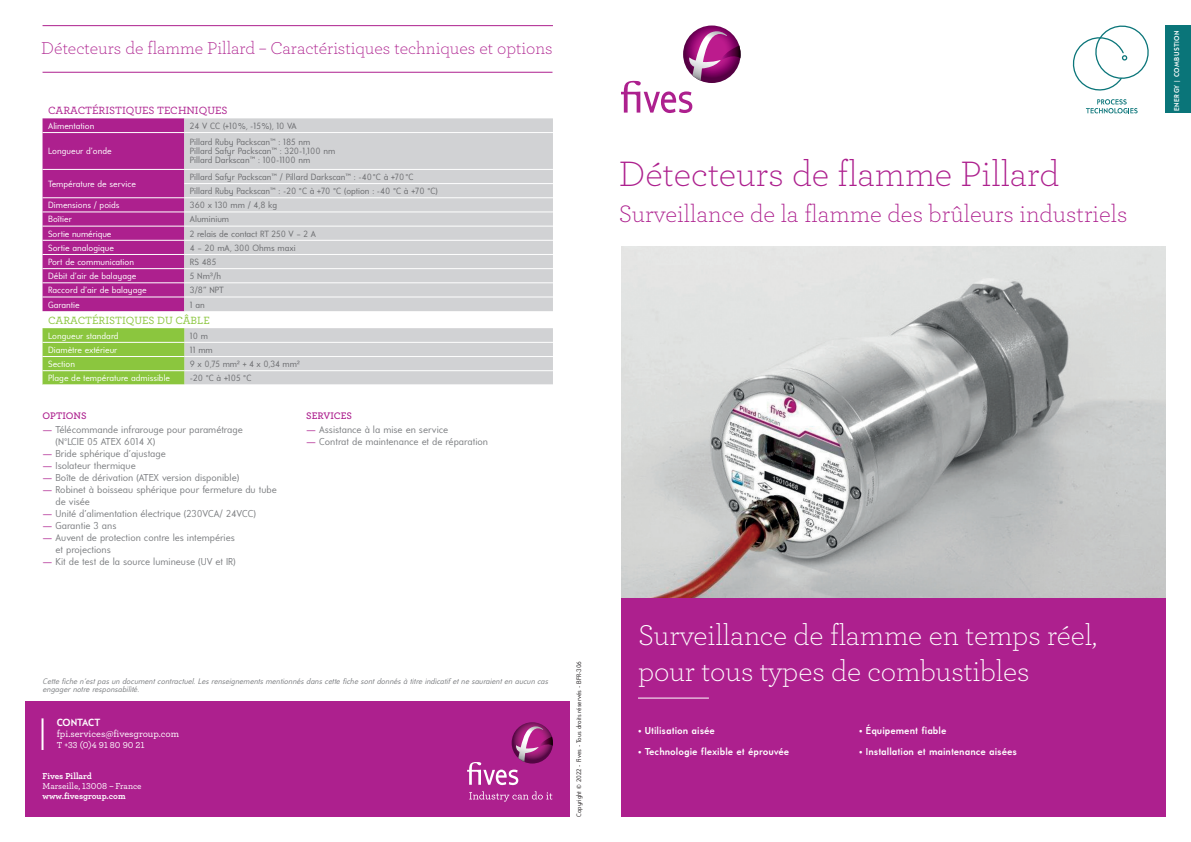
<style>
.page{position:relative;width:1191px;height:842px;background:#fff}
.page>*{position:absolute;margin:0;border:0;box-sizing:border-box;transform-origin:0 0}
.t1{font:300 37px "Archer";color:#ad208e}
.t2{font:300 30px/36px "Archer";letter-spacing:-.005em;color:#fff}
.t3{font:300 25px "Archer";color:#ad208e}
.t4{font:300 18px "Archer";color:#ad208e}
.t5{font:500 11px "Archer";color:#ad208e}
.t6{font:500 11px "Archer";color:#8bc63e}
.t7{font:700 10.4px "Universalis ADF Std";letter-spacing:-.005em;color:#fff}
.t8{font:10px/12px "Universalis ADF Std";color:#7e8083}
.t9{font:700 10px "Universalis ADF Std";color:#fff}
.t10{font:500 10px "Archer";color:#fff}
.t11{font:600 10px "Archer";color:#ad208e}
.t12{font:9px/9px "Universalis ADF Std";color:#6c6d70}
.t13{font:9px "Universalis ADF Std";color:#fff}
.t14{font:500 9px "Archer";color:#fff}
.t15{font:700 9px "Archer";color:#fff}
.t16{font:italic 8px/8px "Universalis ADF Std";color:#7e8083}
.t17{font:700 7px "Universalis ADF Std";letter-spacing:.06em;color:#fff}
.t18{font:6.5px "Universalis ADF Std";color:#231f20}
.s1{color:#ad208e}
.s2{font-weight:400}
</style>
<div class="page">
<div style="left:1165px;top:26px;width:26px;height:87px;background:#0a7579"></div>
<img style="left:621px;top:247px;width:544px;height:351px">
<div style="left:621px;top:598px;width:544px;height:218px;background:#ad208e"></div>
<hr style="left:638px;top:698px;width:71px;height:1px;background:#fff">
<svg style="left:1086px;top:99px;width:51px;height:14px"></svg>
<svg style="left:1072px;top:25px;width:77px;height:66px"></svg>
<svg style="left:683px;top:26px;width:57px;height:57px"></svg>
<svg style="left:621px;top:31px;width:120px;height:82px"></svg>
<div style="left:26px;top:701px;width:544px;height:115px;background:#ad208e"></div>
<svg style="left:511px;top:722px;width:42px;height:41px"></svg>
<svg style="left:467px;top:726px;width:86px;height:59px"></svg>
<svg style="left:469px;top:791px;width:83px;height:11px"></svg>
<hr style="left:42px;top:718px;width:2px;height:32px;background:#fff">
<hr style="left:43px;top:25px;width:510px;height:1px;background:#ad208e">
<hr style="left:43px;top:72px;width:509px;height:1px;background:#ad208e">
<div style="left:43px;top:118px;width:141px;height:193px;background:#ad208e"></div>
<svg style="left:184px;top:118px;width:369px;height:267px;background:#d4d5d7"></svg>
<svg style="left:43px;top:328px;width:141px;height:57px;background:#8dc742"></svg>
<hr style="left:43px;top:370px;width:141px;height:1px;background:#fff">
<hr style="left:184px;top:370px;width:369px;height:1px;background:#fff">
<hr style="left:43px;top:132px;width:141px;height:1px;background:#fff">
<hr style="left:184px;top:132px;width:369px;height:1px;background:#fff">
<hr style="left:43px;top:169px;width:141px;height:1px;background:#fff">
<hr style="left:184px;top:169px;width:369px;height:1px;background:#fff">
<hr style="left:184px;top:183px;width:369px;height:1px;background:#fff">
<hr style="left:43px;top:197px;width:141px;height:1px;background:#fff">
<hr style="left:184px;top:197px;width:369px;height:1px;background:#fff">
<hr style="left:43px;top:212px;width:141px;height:1px;background:#fff">
<hr style="left:184px;top:212px;width:369px;height:1px;background:#fff">
<hr style="left:43px;top:226px;width:141px;height:1px;background:#fff">
<hr style="left:184px;top:226px;width:369px;height:1px;background:#fff">
<hr style="left:43px;top:240px;width:141px;height:1px;background:#fff">
<hr style="left:184px;top:240px;width:369px;height:1px;background:#fff">
<hr style="left:43px;top:254px;width:141px;height:1px;background:#fff">
<hr style="left:184px;top:254px;width:369px;height:1px;background:#fff">
<hr style="left:43px;top:268px;width:141px;height:1px;background:#fff">
<hr style="left:184px;top:268px;width:369px;height:1px;background:#fff">
<hr style="left:43px;top:283px;width:141px;height:1px;background:#fff">
<hr style="left:184px;top:283px;width:369px;height:1px;background:#fff">
<hr style="left:43px;top:297px;width:141px;height:1px;background:#fff">
<hr style="left:184px;top:297px;width:369px;height:1px;background:#fff">
<hr style="left:43px;top:342px;width:141px;height:1px;background:#fff">
<hr style="left:184px;top:342px;width:369px;height:1px;background:#fff">
<hr style="left:43px;top:356px;width:141px;height:1px;background:#fff">
<hr style="left:184px;top:356px;width:369px;height:1px;background:#fff">
<h3 class="t4" style="left:41px;top:37px;width:513px">Détecteurs de flamme Pillard – Caractéristiques techniques et options</h3>
<p class="t5" style="left:48px;top:103px;width:181px">CARACTÉRISTIQUES TECHNIQUES</p>
<p class="t13" style="left:48px;top:120px;width:48px">Alimentation</p>
<p class="t12" style="left:190px;top:121px;width:108px">24 V CC (+10 %, -15 %), 10 VA</p>
<p class="t13" style="left:48px;top:146px;width:65px">Longueur d’onde</p>
<p class="t12" style="left:190px;top:138px;width:147px">Pillard Ruby Packscan™ : 185 nm<br>Pillard Safyr Packscan™ : 320-1,100 nm<br>Pillard Darkscan™ : 100-1100 nm</p>
<p class="t13" style="left:48px;top:178px;width:89px">Température de service</p>
<p class="t12" style="left:190px;top:169px;width:249px;line-height:14.2px">Pillard Safyr Packscan™ / Pillard Darkscan™ : -40 °C à +70 °C<br>Pillard Ruby Packscan™ : -20 °C à +70 °C (option : -40 °C à +70 °C)</p>
<p class="t13" style="left:48px;top:200px;width:73px">Dimensions / poids</p>
<p class="t12" style="left:190px;top:200px;width:89px">360 x 130 mm / 4,8 kg</p>
<p class="t13" style="left:48px;top:214px;width:25px">Boîtier</p>
<p class="t12" style="left:190px;top:215px;width:41px">Aluminium</p>
<p class="t13" style="left:48px;top:228px;width:65px">Sortie numérique</p>
<p class="t12" style="left:190px;top:229px;width:127px">2 relais de contact RT 250 V – 2 A</p>
<p class="t13" style="left:48px;top:242px;width:67px">Sortie analogique</p>
<p class="t12" style="left:190px;top:243px;width:107px">4 – 20 mA, 300 Ohms maxi</p>
<p class="t13" style="left:48px;top:256px;width:87px">Port de communication</p>
<p class="t12" style="left:190px;top:257px;width:28px">RS 485</p>
<p class="t13" style="left:48px;top:270px;width:90px">Débit d’air de balayage</p>
<p class="t12" style="left:190px;top:271px;width:33px">5 Nm³/h</p>
<p class="t13" style="left:48px;top:285px;width:100px">Raccord d’air de balayage</p>
<p class="t12" style="left:190px;top:285px;width:35px">3/8” NPT</p>
<p class="t13" style="left:48px;top:299px;width:33px">Garantie</p>
<p class="t12" style="left:190px;top:300px;width:16px">1 an</p>
<p class="t6" style="left:48px;top:312px;width:163px">CARACTÉRISTIQUES DU CÂBLE</p>
<p class="t13" style="left:48px;top:330px;width:72px">Longueur standard</p>
<p class="t12" style="left:190px;top:331px;width:20px">10 m</p>
<p class="t13" style="left:48px;top:344px;width:71px">Diamètre extérieur</p>
<p class="t12" style="left:190px;top:345px;width:24px">11 mm</p>
<p class="t13" style="left:48px;top:358px;width:28px">Section</p>
<p class="t12" style="left:190px;top:359px;width:112px">9 x 0,75 mm² + 4 x 0,34 mm²</p>
<p class="t13" style="left:48px;top:372px;width:123px">Plage de température admissible</p>
<p class="t12" style="left:190px;top:373px;width:63px">-20 °C à +105 °C</p>
<p class="t11" style="left:306px;top:408px;width:47px">SERVICES</p>
<p class="t8" style="left:306px;top:423px;width:144px"><span class="s1">—</span> Assistance à la mise en service</p>
<p class="t8" style="left:306px;top:435px;width:183px"><span class="s1">—</span> Contrat de maintenance et de réparation</p>
<p class="t11" style="left:43px;top:408px;width:46px">OPTIONS</p>
<p class="t8" style="left:56px;top:423px;width:189px;text-indent:-13px"><span class="s1">—</span> Télécommande infrarouge pour paramétrage (N°LCIE 05 ATEX 6014 X)</p>
<p class="t8" style="left:43px;top:447px;width:125px"><span class="s1">—</span> Bride sphérique d’ajustage</p>
<p class="t8" style="left:43px;top:459px;width:95px"><span class="s1">—</span> Isolateur thermique</p>
<p class="t8" style="left:43px;top:471px;width:198px"><span class="s1">—</span> Boîte de dérivation (ATEX version disponible)</p>
<p class="t8" style="left:56px;top:483px;width:223px;text-indent:-13px"><span class="s1">—</span> Robinet à boisseau sphérique pour fermeture du tube de visée</p>
<p class="t8" style="left:43px;top:507px;width:215px"><span class="s1">—</span> Unité d’alimentation électrique (230VCA/ 24VCC)</p>
<p class="t8" style="left:43px;top:519px;width:75px"><span class="s1">—</span> Garantie 3 ans</p>
<p class="t8" style="left:56px;top:531px;width:181px;text-indent:-13px"><span class="s1">—</span> Auvent de protection contre les intempéries et projections</p>
<p class="t8" style="left:43px;top:555px;width:195px"><span class="s1">—</span> Kit de test de la source lumineuse (UV et IR)</p>
<p class="t16" style="left:43px;top:677px;width:507px">Cette fiche n’est pas un document contractuel. Les renseignements mentionnés dans cette fiche sont donnés à titre indicatif et ne sauraient en aucun cas engager notre responsabilité.</p>
<p class="t7" style="left:57px;top:716px;width:45px">CONTACT</p>
<p class="t10" style="left:57px;top:727px;width:124px">fpi.services@fivesgroup.com</p>
<p class="t14" style="left:57px;top:739px;width:89px">T +33 (0)4 91 80 90 21</p>
<p class="t15" style="left:43px;top:769px;width:51px">Fives Pillard</p>
<p class="t14" style="left:43px;top:780px;width:101px">Marseille, 13008 – France</p>
<p class="t15" style="left:43px;top:789px;width:85px">www.fivesgroup.com</p>
<p class="t18" style="left:575px;top:817px;width:158px;rotate:-90deg">Copyright © 2022 - Fives - Tous droits réservés - BFR-306</p>
<h1 class="t1" style="left:619px;top:149px;width:442px">Détecteurs de flamme Pillard</h1>
<h3 class="t3" style="left:619px;top:197px;width:510px">Surveillance de la flamme des brûleurs industriels</h3>
<h2 class="t2" style="left:638px;top:616px;width:461px">Surveillance de flamme en temps réel, pour tous types de combustibles</h2>
<p class="t9" style="left:638px;top:724px;width:78px"><span class="s2">•</span> Utilisation aisée</p>
<p class="t9" style="left:638px;top:745px;width:153px">• Technologie flexible et éprouvée</p>
<p class="t9" style="left:859px;top:724px;width:89px">• Équipement fiable</p>
<p class="t9" style="left:859px;top:745px;width:159px">• Installation et maintenance aisées</p>
<p class="t17" style="left:1172px;top:111px;width:82px;rotate:-90deg">ENERGY | COMBUSTION</p>
</div>
